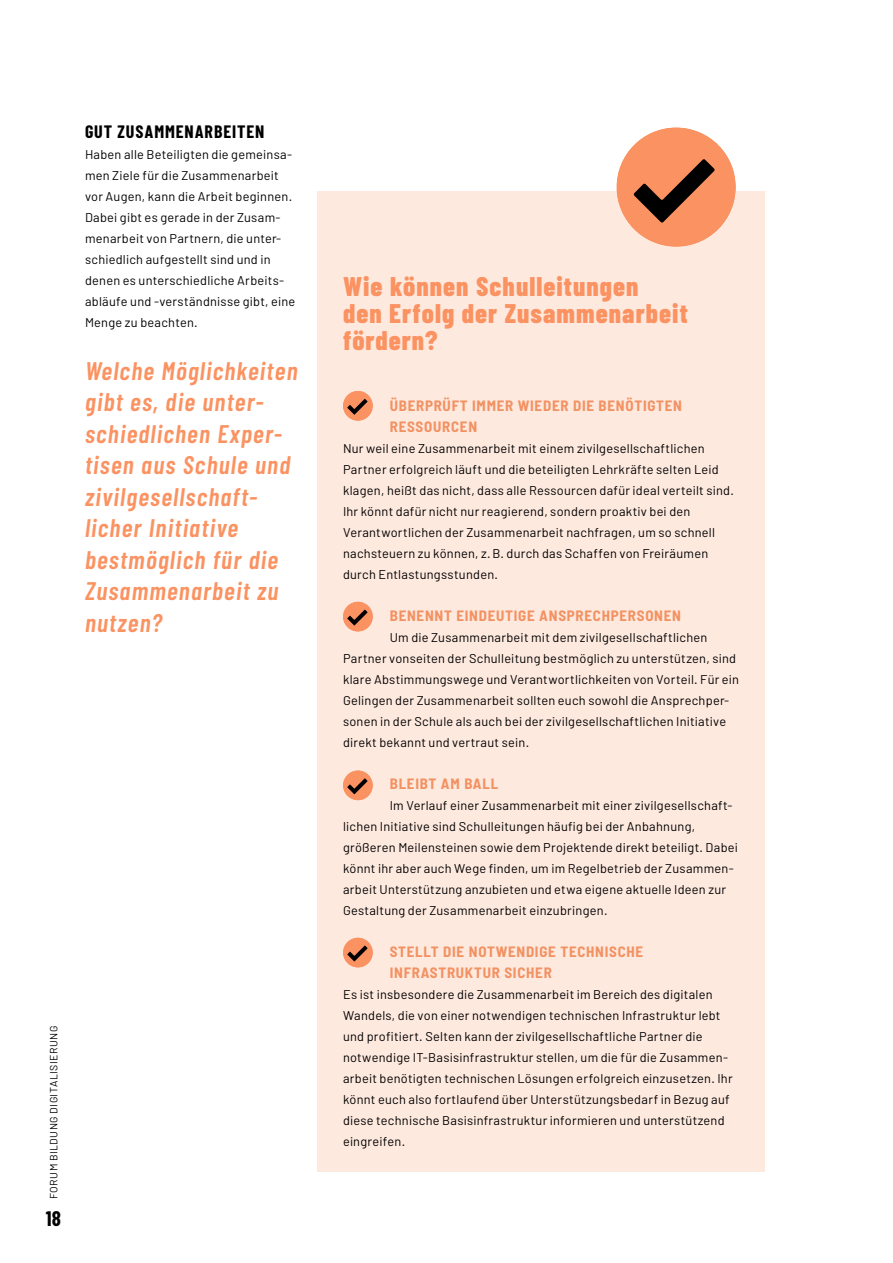
<style>
.page{position:relative;width:893px;height:1263px;background:#fff}
.page>*{position:absolute;margin:0;border:0;box-sizing:border-box;transform-origin:0 0}
.t1{font:800 27px/27px "Barlow Condensed";letter-spacing:.04em;color:#fb9261}
.t2{font:italic 600 25.5px/31.5px "Barlow Condensed";letter-spacing:.05em;color:#fb9261}
.t3{font:700 21px "Barlow Condensed";color:#000}
.t4{font:700 18px "Barlow Condensed";letter-spacing:.05em;color:#000}
.t5{font:700 semi-condensed 15px/21px "Barlow";letter-spacing:.05em;color:#f29161}
.t6{font:12.75px/21px "Barlow";letter-spacing:.02em;color:#000}
.t7{font:10.5px "Barlow";letter-spacing:.05em;color:#000}
</style>
<div class="page">
<div style="left:317px;top:191px;width:448px;height:981px;background:#fee9df"></div>
<div style="left:343px;top:391px;width:30px;height:30px;background:#fb9261;border-radius:50%"></div>
<svg style="left:347px;top:399px;width:21px;height:16px"></svg>
<div style="left:343px;top:602px;width:30px;height:29px;background:#fb9261;border-radius:50%"></div>
<svg style="left:347px;top:610px;width:21px;height:15px"></svg>
<div style="left:343px;top:770px;width:30px;height:30px;background:#fb9261;border-radius:50%"></div>
<svg style="left:347px;top:778px;width:21px;height:16px"></svg>
<div style="left:343px;top:938px;width:30px;height:29px;background:#fb9261;border-radius:50%"></div>
<svg style="left:347px;top:945px;width:21px;height:16px"></svg>
<div style="left:617px;top:128px;width:119px;height:119px;background:#fb9261;border-radius:50%"></div>
<svg style="left:634px;top:159px;width:81px;height:64px"></svg>
<h3 class="t4" style="left:85px;top:120px;width:181px">GUT ZUSAMMENARBEITEN</h3>
<p class="t6" style="left:85px;top:144px;width:212px">Haben alle Beteiligten die gemeinsa&shy;men Ziele für die Zusammenarbeit vor Augen, kann die Arbeit beginnen.<br>Dabei gibt es gerade in der Zusam&shy;menarbeit von Partnern, die unter&shy;schiedlich aufgestellt sind und in denen es unterschiedliche Arbeits&shy;abläufe und -verständnisse gibt, eine Menge zu beachten.</p>
<h2 class="t2" style="left:85px;top:354px;width:214px">Welche Möglichkeiten gibt es, die unter&shy;schiedlichen Exper&shy;tisen aus Schule und zivilgesellschaft&shy;licher Initiative bestmöglich für die<br>Zusammenarbeit zu nutzen?</h2>
<p class="t7" style="left:47px;top:1199px;width:175px;rotate:-90deg">FORUM BILDUNG DIGITALISIERUNG</p>
<h3 class="t3" style="left:46px;top:1205px;width:17px">18</h3>
<h1 class="t1" style="left:343px;top:272px;width:346px">Wie können Schulleitungen<br>den Erfolg der Zusammenarbeit fördern?</h1>
<p class="t5" style="left:390px;top:395px;width:294px">ÜBERPRÜFT IMMER WIEDER DIE BENÖTIGTEN<br>RESSOURCEN</p>
<p class="t6" style="left:343px;top:438px;width:392px">Nur weil eine Zusammenarbeit mit einem zivilgesellschaftlichen Partner erfolgreich läuft und die beteiligten Lehrkräfte selten Leid klagen, heißt das nicht, dass alle Ressourcen dafür ideal verteilt sind.<br>Ihr könnt dafür nicht nur reagierend, sondern proaktiv bei den Verantwortlichen der Zusammenarbeit nachfragen, um so schnell nachsteuern zu können, z.B. durch das Schaffen von Freiräumen durch Entlastungsstunden.</p>
<p class="t5" style="left:390px;top:605px;width:293px">BENENNT EINDEUTIGE ANSPRECHPERSONEN</p>
<p class="t6" style="left:343px;top:627px;width:398px;text-indent:47px">Um die Zusammenarbeit mit dem zivilgesellschaftlichen Partner vonseiten der Schulleitung bestmöglich zu unterstützen, sind klare Abstimmungswege und Verantwortlichkeiten von Vorteil. Für ein Gelingen der Zusammenarbeit sollten euch sowohl die Ansprechper&shy;sonen in der Schule als auch bei der zivilgesellschaftlichen Initiative direkt bekannt und vertraut sein.</p>
<p class="t5" style="left:390px;top:773px;width:110px">BLEIBT AM BALL</p>
<p class="t6" style="left:343px;top:795px;width:396px;text-indent:47px">Im Verlauf einer Zusammenarbeit mit einer zivilgesellschaft&shy;lichen Initiative sind Schulleitungen häufig bei der Anbahnung, größeren Meilensteinen sowie dem Projektende direkt beteiligt. Dabei könnt ihr aber auch Wege finden, um im Regelbetrieb der Zusammen&shy;arbeit Unterstützung anzubieten und etwa eigene aktuelle Ideen zur Gestaltung der Zusammenarbeit einzubringen.</p>
<p class="t5" style="left:390px;top:941px;width:255px">STELLT DIE NOTWENDIGE TECHNISCHE<br>INFRASTRUKTUR SICHER</p>
<p class="t6" style="left:343px;top:984px;width:391px">Es ist insbesondere die Zusammenarbeit im Bereich des digitalen Wandels, die von einer notwendigen technischen Infrastruktur lebt und profitiert. Selten kann der zivilgesellschaftliche Partner die notwendige IT-Basisinfrastruktur stellen, um die für die Zusammen&shy;arbeit benötigten technischen Lösungen erfolgreich einzusetzen. Ihr könnt euch also fortlaufend über Unterstützungsbedarf in Bezug auf diese technische Basisinfrastruktur informieren und unterstützend eingreifen.</p>
</div>
